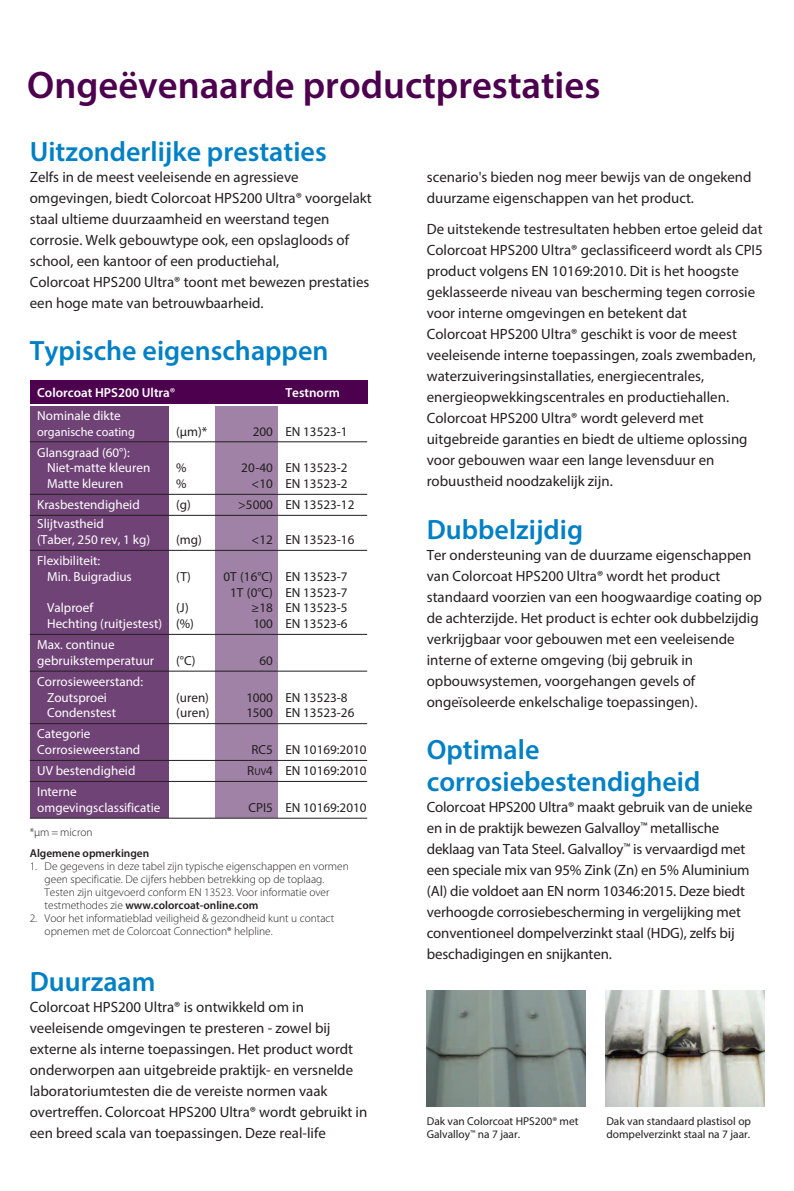
<style>
.page{position:relative;width:794px;height:1191px;background:#fff}
.page>*{position:absolute;margin:0;border:0;box-sizing:border-box;transform-origin:0 0}
.t1{font:600 38.5px "Myriad Pro";color:#4c004e}
.t2{font:600 28px/31.5px "Myriad Pro";color:#0080c5}
.t3{font:14.88px/21px "Myriad Pro";color:#231f20}
.t4{font:13.12px/15.8px "Myriad Pro";color:#fff}
.t5{font:13.12px/15.8px "Myriad Pro";color:#231f20;text-align:center}
.t6{font:600 13.12px "Myriad Pro";color:#fff}
.t7{font:12.25px "Myriad Pro";color:#fff}
.t8{font:300 11.38px/13.1px "Myriad Pro";color:#231f20}
.t9{font:11.38px/13.1px "Myriad Pro";color:#231f20}
.t10{font:600 11.38px "Myriad Pro";color:#231f20}
.s1{font-weight:400}
.s2{color:#231f20}
.s3{font-size:9.8px}
.s4{font-weight:600}
</style>
<div class="page">
<div style="left:30px;top:380px;width:337px;height:24px;background:#4c004e"></div>
<div style="left:216px;top:406px;width:62px;height:412px;background:#9f82a6"></div>
<div style="left:30px;top:406px;width:139px;height:412px;background:#704376"></div>
<hr style="left:30px;top:441px;width:337px;height:1px;background:#231f20">
<hr style="left:30px;top:494px;width:337px;height:1px;background:#231f20">
<hr style="left:30px;top:515px;width:337px;height:1px;background:#231f20">
<hr style="left:30px;top:550px;width:337px;height:1px;background:#231f20">
<hr style="left:30px;top:634px;width:337px;height:1px;background:#231f20">
<hr style="left:30px;top:671px;width:337px;height:1px;background:#231f20">
<hr style="left:30px;top:723px;width:337px;height:1px;background:#231f20">
<hr style="left:30px;top:760px;width:337px;height:1px;background:#231f20">
<hr style="left:30px;top:781px;width:337px;height:1px;background:#231f20">
<hr style="left:30px;top:818px;width:337px;height:1px;background:#231f20">
<img style="left:427px;top:990px;width:158px;height:116px">
<img style="left:605px;top:990px;width:159px;height:116px">
<h1 class="t1" style="left:27px;top:70px;width:574px">Ongeëvenaarde productprestaties</h1>
<h2 class="t2" style="left:30px;top:138px;width:298px">Uitzonderlijke prestaties</h2>
<p class="t3" style="left:30px;top:167px;width:343px">Zelfs in de meest veeleisende en agressieve omgevingen, biedt Colorcoat HPS200 Ultra® voorgelakt staal ultieme duurzaamheid en weerstand tegen corrosie. Welk gebouwtype ook, een opslagloods of school, een kantoor of een productiehal,<br>Colorcoat HPS200 Ultra® toont met bewezen prestaties een hoge mate van betrouwbaarheid.</p>
<p class="t3" style="left:427px;top:167px;width:326px">scenario's bieden nog meer bewijs van de ongekend duurzame eigenschappen van het product.</p>
<p class="t3" style="left:427px;top:220px;width:337px">De uitstekende testresultaten hebben ertoe geleid dat Colorcoat HPS200 Ultra® geclassificeerd wordt als CPI5 product volgens EN 10169:2010. Dit is het hoogste geklasseerde niveau van bescherming tegen corrosie voor interne omgevingen en betekent dat<br>Colorcoat HPS200 Ultra® geschikt is voor de meest veeleisende interne toepassingen, zoals zwembaden, waterzuiveringsinstallaties, energiecentrales, energieopwekkingscentrales en productiehallen.<br>Colorcoat HPS200 Ultra® wordt geleverd met uitgebreide garanties en biedt de ultieme oplossing voor gebouwen waar een lange levensduur en robuustheid noodzakelijk zijn.</p>
<h2 class="t2" style="left:427px;top:516px;width:158px">Dubbelzijdig</h2>
<p class="t3" style="left:427px;top:545px;width:337px">Ter ondersteuning van de duurzame eigenschappen van Colorcoat HPS200 Ultra® wordt het product standaard voorzien van een hoogwaardige coating op de achterzijde. Het product is echter ook dubbelzijdig verkrijgbaar voor gebouwen met een veeleisende interne of externe omgeving (bij gebruik in opbouwsystemen, voorgehangen gevels of ongeïsoleerde enkelschalige toepassingen).</p>
<h2 class="t2" style="left:427px;top:736px;width:275px">Optimale corrosiebestendigheid</h2>
<p class="t3" style="left:427px;top:797px;width:327px">Colorcoat HPS200 Ultra® maakt gebruik van de unieke en in de praktijk bewezen Galvalloy<sup>™</sup> metallische deklaag van Tata Steel. Galvalloy<sup>™</sup> is vervaardigd met een speciale mix van 95% Zink (Zn) en 5% Aluminium (Al) die voldoet aan EN norm 10346:2015. Deze biedt verhoogde corrosiebescherming in vergelijking met conventioneel dompelverzinkt staal (HDG), zelfs bij beschadigingen en snijkanten.</p>
<h2 class="t2" style="left:30px;top:337px;width:300px">Typische eigenschappen</h2>
<p class="t6" style="left:37px;top:388px;width:140px">Colorcoat HPS200 Ultra<span class="s1">®</span></p>
<p class="t6" style="left:285px;top:388px;width:56px">Testnorm</p>
<p class="t4" style="left:37px;top:408px;width:85px">Nominale dikte</p>
<p class="t7" style="left:37px;top:427px;width:99px">organische coating</p>
<p class="t5" style="left:176px;top:424px;width:33px">(µm)*</p>
<p class="t5" style="left:253px;top:424px;width:96px">200 EN 13523-1</p>
<p class="t4" style="left:47px;top:445px;width:105px;text-indent:-10px">Glansgraad (60°):<br>Niet-matte kleuren</p>
<p class="t5" style="left:176px;top:461px;width:12px">%</p>
<p class="t5" style="left:241px;top:461px;width:108px">20-40 EN 13523-2</p>
<p class="t4" style="left:47px;top:477px;width:78px">Matte kleuren</p>
<p class="t5" style="left:176px;top:477px;width:12px">%</p>
<p class="t5" style="left:252px;top:477px;width:97px">&lt;10 EN 13523-2</p>
<p class="t4" style="left:37px;top:498px;width:104px">Krasbestendigheid</p>
<p class="t5" style="left:176px;top:498px;width:16px">(g)</p>
<p class="t5" style="left:238px;top:498px;width:118px">&gt;5000 EN 13523-12</p>
<p class="t4" style="left:37px;top:517px;width:114px">Slijtvastheid<br>(Taber, 250 rev, 1 kg)</p>
<p class="t5" style="left:176px;top:533px;width:27px">(mg)</p>
<p class="t5" style="left:252px;top:533px;width:104px">&lt;12 EN 13523-16</p>
<p class="t4" style="left:47px;top:554px;width:86px;text-indent:-10px">Flexibiliteit:<br>Min. Buigradius</p>
<p class="t5" style="left:176px;top:569px;width:16px">(T)</p>
<p class="t5" style="left:223px;top:569px;width:126px">0T (16°C) EN 13523-7<br>1T (0°C) EN 13523-7</p>
<p class="t4" style="left:47px;top:601px;width:48px">Valproef</p>
<p class="t5" style="left:176px;top:601px;width:14px">(J)</p>
<p class="t5" style="left:252px;top:601px;width:97px">≥18 EN 13523-5</p>
<p class="t4" style="left:47px;top:617px;width:148px">Hechting (ruitjestest) <span class="s2">(%)</span></p>
<p class="t5" style="left:253px;top:617px;width:96px">100 EN 13523-6</p>
<p class="t4" style="left:37px;top:638px;width:118px">Max. continue gebruikstemperatuur</p>
<p class="t5" style="left:176px;top:653px;width:21px">(°C)</p>
<p class="t5" style="left:259px;top:653px;width:15px">60</p>
<p class="t4" style="left:47px;top:674px;width:97px;text-indent:-10px">Corrosieweerstand:<br>Zoutsproei</p>
<p class="t5" style="left:176px;top:690px;width:34px">(uren)</p>
<p class="t5" style="left:247px;top:690px;width:102px">1000 EN 13523-8</p>
<p class="t4" style="left:47px;top:706px;width:71px">Condenstest</p>
<p class="t5" style="left:176px;top:706px;width:35px">(uren)</p>
<p class="t5" style="left:247px;top:706px;width:109px">1500 EN 13523-26</p>
<p class="t4" style="left:37px;top:727px;width:105px">Categorie<br>Corrosieweerstand</p>
<p class="t5" style="left:251px;top:743px;width:116px">RC5 EN 10169:2010</p>
<p class="t4" style="left:37px;top:764px;width:100px">UV bestendigheid</p>
<p class="t5" style="left:247px;top:764px;width:121px">R<span class="s3">UV</span>4 EN 10169:2010</p>
<p class="t4" style="left:37px;top:785px;width:125px">Interne omgevingsclassificatie</p>
<p class="t5" style="left:248px;top:800px;width:120px">CPI5 EN 10169:2010</p>
<p class="t8" style="left:30px;top:826px;width:64px">*µm = micron</p>
<p class="t10" style="left:30px;top:848px;width:121px">Algemene opmerkingen</p>
<p class="t8" style="left:45px;top:860px;width:306px;text-indent:-15px">1. De gegevens in deze tabel zijn typische eigenschappen en vormen geen specificatie. De cijfers hebben betrekking op de toplaag.<br>Testen zijn uitgevoerd conform EN 13523. Voor informatie over testmethodes zie <span class="s4">www.colorcoat-online.com</span></p>
<p class="t8" style="left:45px;top:912px;width:291px;text-indent:-15px">2. Voor het informatieblad veiligheid &amp; gezondheid kunt u contact opnemen met de Colorcoat Connection® helpline.</p>
<h2 class="t2" style="left:30px;top:967px;width:127px">Duurzaam</h2>
<p class="t3" style="left:30px;top:997px;width:339px">Colorcoat HPS200 Ultra® is ontwikkeld om in veeleisende omgevingen te presteren - zowel bij externe als interne toepassingen. Het product wordt onderworpen aan uitgebreide praktijk- en versnelde laboratoriumtesten die de vereiste normen vaak overtreffen. Colorcoat HPS200 Ultra® wordt gebruikt in een breed scala van toepassingen. Deze real-life</p>
<p class="t9" style="left:427px;top:1115px;width:153px">Dak van Colorcoat HPS200® met<br>Galvalloy<sup>™</sup> na 7 jaar.</p>
<p class="t9" style="left:606px;top:1115px;width:146px">Dak van standaard plastisol op dompelverzinkt staal na 7 jaar.</p>
</div>
